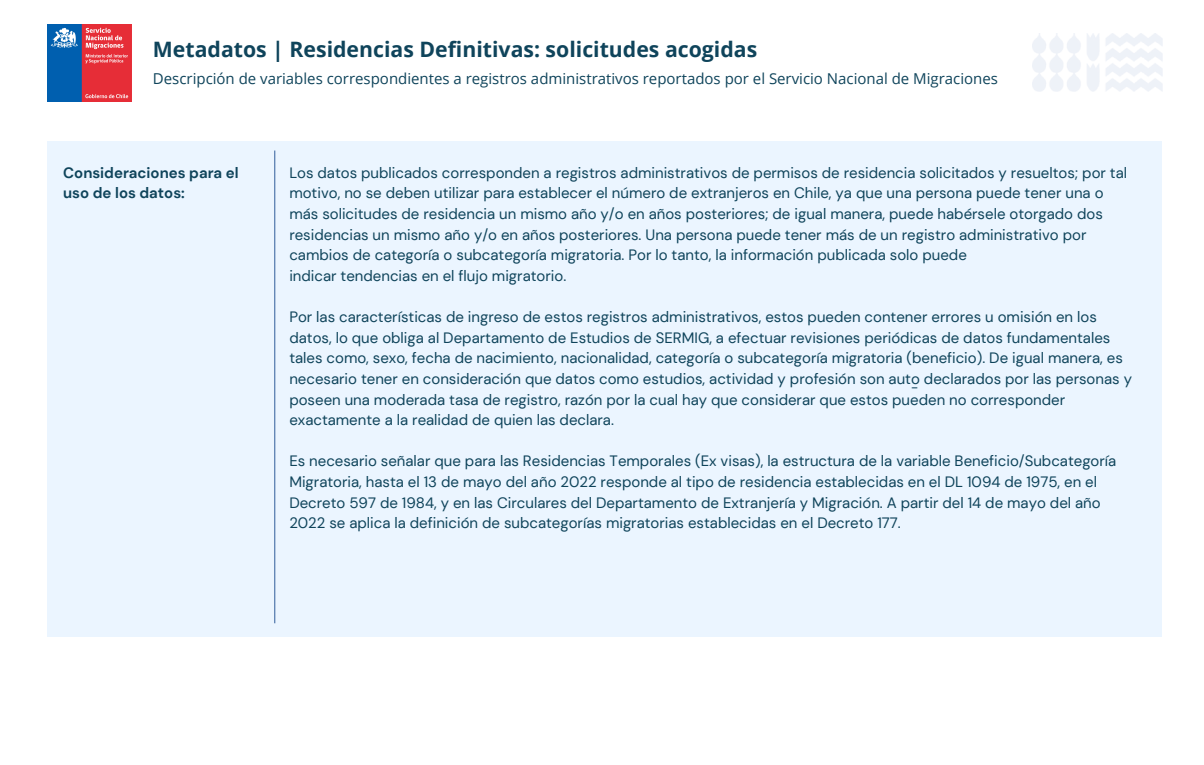
<style>
.page{position:relative;width:1204px;height:765px;background:#fff}
.page>*{position:absolute;margin:0;border:0;box-sizing:border-box;transform-origin:0 0}
.t1{font:700 21.25px "Open Sans";color:#0f445b}
.t2{font:15px/20.6px "DM Sans";color:#0f445b}
.t3{font:15px "Open Sans";color:#0f445b}
.t4{font:700 15px/20.6px "DM Sans";color:#0f445b}
.t5{font:13.75px "DM Sans";color:#0f445b}
</style>
<div class="page">
<div style="left:47px;top:141px;width:1114px;height:496px;background:#ebf5ff"></div>
<hr style="left:274px;top:151px;width:1px;height:472px;background:#305d9b">
<img style="left:47px;top:24px;width:84px;height:77px">
<p class="t1" style="left:153px;top:35px;width:606px">Metadatos | Residencias Definitivas: solicitudes acogidas</p>
<p class="t3" style="left:153px;top:68px;width:846px">Descripción de variables correspondientes a registros administrativos reportados por el Servicio Nacional de Migraciones</p>
<p class="t4" style="left:63px;top:162px;width:177px">Consideraciones para el uso de los datos:</p>
<h1 class="t2" style="left:289px;top:162px;width:839px">Los datos publicados corresponden a registros administrativos de permisos de residencia solicitados y resueltos; por tal motivo, no se deben utilizar para establecer el número de extranjeros en Chile, ya que una persona puede tener una o más solicitudes de residencia un mismo año y/o en años posteriores; de igual manera, puede habérsele otorgado dos residencias un mismo año y/o en años posteriores. Una persona puede tener más de un registro administrativo por cambios de categoría o subcategoría migratoria. Por lo tanto, la información publicada solo puede</h1>
<p class="t2" style="left:289px;top:265px;width:278px">indicar tendencias en el flujo migratorio.</p>
<p class="t2" style="left:289px;top:307px;width:844px">Por las características de ingreso de estos registros administrativos, estos pueden contener errores u omisión en los datos, lo que obliga al Departamento de Estudios de SERMIG, a efectuar revisiones periódicas de datos fundamentales tales como, sexo, fecha de nacimiento, nacionalidad, categoría o subcategoría migratoria (beneficio). De igual manera, es necesario tener en consideración que datos como estudios, actividad y profesión son auto declarados por las personas y poseen una moderada tasa de registro, razón por la cual hay que considerar que estos pueden no corresponder</p>
<p class="t2" style="left:289px;top:410px;width:326px">exactamente a la realidad de quien las declara.</p>
<p class="t2" style="left:289px;top:451px;width:828px">Es necesario señalar que para las Residencias Temporales (Ex visas), la estructura de la variable Beneficio/Subcategoría Migratoria, hasta el 13 de mayo del año 2022 responde al tipo de residencia establecidas en el DL 1094 de 1975, en el Decreto 597 de 1984, y en las Circulares del Departamento de Extranjería y Migración. A partir del 14 de mayo del año 2022 se aplica la definición de subcategorías migratorias establecidas en el Decreto 177.</p>
<p class="t5" style="left:911px;top:379px;width:9px">-</p>
</div>
